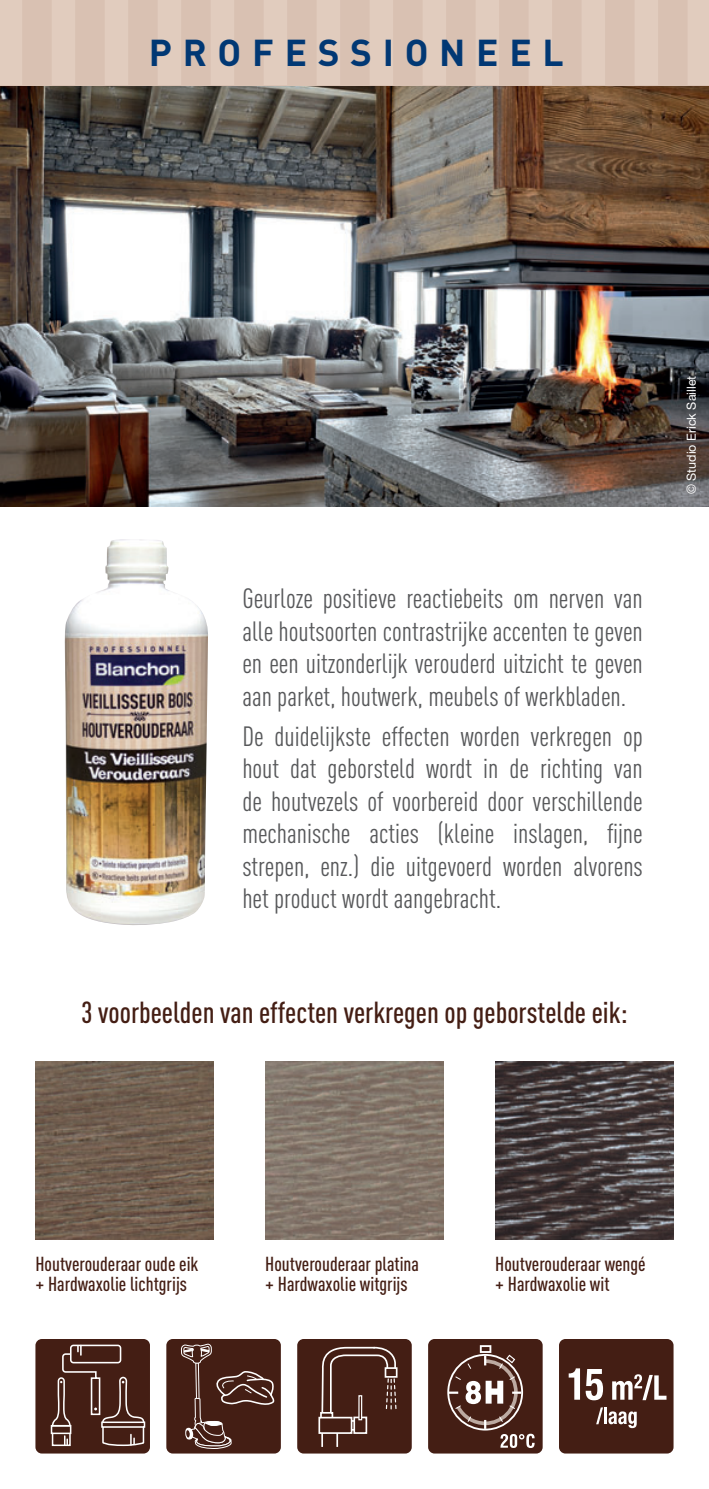
<style>
.page{position:relative;width:709px;height:1489px;background:#fff}
.page>*{position:absolute;margin:0;border:0;box-sizing:border-box;transform-origin:0 0}
.t1{font:700 37px "DIN";letter-spacing:.29em;color:#013874}
.t2{font:500 30px "DIN Cond";color:#441e14}
.t3{font:27.5px/32.5px "DIN Cond";color:#57585a;text-align:justify}
.t4{font:500 20px/20px "DIN Cond";color:#441e14}
.t5{font:12.5px "Helvetica Neue";color:#fff}
</style>
<div class="page">
<img style="left:65px;top:539px;width:143px;height:386px">
<img style="left:0;top:85px;width:709px;height:422px">
<svg style="left:0;top:0;width:709px;height:85px;background:#dcc6b7"></svg>
<div style="left:35px;top:1338px;width:115px;height:115px;background:#441e14;border-radius:6px"></div>
<div style="left:70px;top:1344px;width:51px;height:19px;border:2px solid #fff;border-radius:3px"></div>
<svg style="left:51px;top:1345px;width:94px;height:101px"></svg>
<div style="left:166px;top:1338px;width:115px;height:115px;background:#441e14;border-radius:6px"></div>
<svg style="left:180px;top:1338px;width:97px;height:116px"></svg>
<div style="left:297px;top:1338px;width:115px;height:115px;background:#441e14;border-radius:6px"></div>
<div style="left:347px;top:1420px;width:11px;height:9px;background:#937e78"></div>
<div style="left:346px;top:1419px;width:13px;height:11px;border:2px solid #fff"></div>
<svg style="left:320px;top:1433px;width:19px;height:14px"></svg>
<svg style="left:320px;top:1346px;width:77px;height:70px"></svg>
<div style="left:354px;top:1417px;width:12px;height:15px;background:#441e14"></div>
<div style="left:353px;top:1416px;width:14px;height:17px;border:2px solid #fff"></div>
<div style="left:319px;top:1417px;width:32px;height:15px;background:#441e14"></div>
<div style="left:318px;top:1416px;width:34px;height:17px;border:2px solid #fff"></div>
<div style="left:385px;top:1367px;width:12px;height:9px;background:#441e14"></div>
<div style="left:384px;top:1366px;width:13px;height:11px;border:2px solid #fff"></div>
<div style="left:358px;top:1394px;width:4px;height:26px;border:1px solid #fff"></div>
<div style="left:428px;top:1338px;width:114px;height:115px;background:#441e14;border-radius:6px"></div>
<div style="left:480px;top:1344px;width:11px;height:8px;border:2px solid #fff"></div>
<svg style="left:449px;top:1354px;width:85px;height:93px"></svg>
<img style="left:35px;top:1061px;width:179px;height:178px">
<img style="left:265px;top:1061px;width:179px;height:178px">
<img style="left:495px;top:1061px;width:178px;height:178px">
<div style="left:559px;top:1338px;width:114px;height:115px;background:#441e14;border-radius:6px"></div>
<svg style="left:568px;top:1368px;width:35px;height:32px"></svg>
<svg style="left:612px;top:1374px;width:54px;height:25px"></svg>
<svg style="left:596px;top:1407px;width:40px;height:20px"></svg>
<h1 class="t1" style="left:149px;top:29px;width:416px">PROFESSIONEEL</h1>
<p class="t3" style="left:242px;top:585px;width:402px">Geurloze positieve reactiebeits om nerven van alle houtsoorten contrastrijke accenten te geven en een uitzonderlijk verouderd uitzicht te geven aan parket, houtwerk, meubels of werkbladen.</p>
<p class="t3" style="left:242px;top:722px;width:402px">De duidelijkste effecten worden verkregen op hout dat geborsteld wordt in de richting van de houtvezels of voorbereid door verschillende mechanische acties (kleine inslagen, fijne strepen, enz.) die uitgevoerd worden alvorens het product wordt aangebracht.</p>
<p class="t2" style="left:81px;top:1001px;width:548px">3 voorbeelden van effecten verkregen op geborstelde eik:</p>
<p class="t5" style="left:687px;top:494px;width:120px;rotate:-90deg">© Studio Erick Saillet</p>
<p class="t4" style="left:35px;top:1255px;width:164px">Houtverouderaar oude eik + Hardwaxolie lichtgrijs</p>
<p class="t4" style="left:265px;top:1255px;width:155px">Houtverouderaar platina + Hardwaxolie witgrijs</p>
<p class="t4" style="left:495px;top:1255px;width:152px">Houtverouderaar wengé + Hardwaxolie wit</p>
</div>
